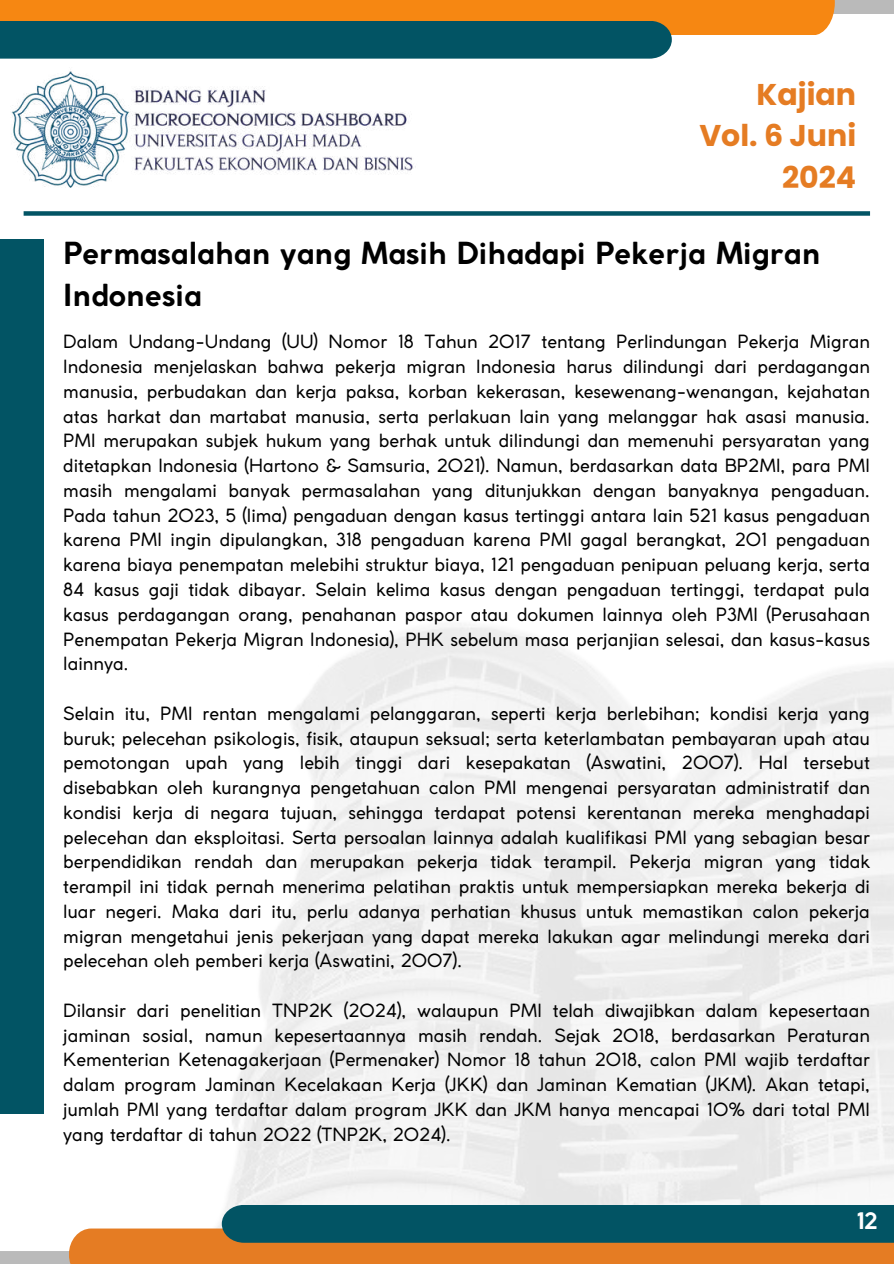
<style>
.page{position:relative;width:894px;height:1264px;background:#fff}
.page>*{position:absolute;margin:0;border:0;box-sizing:border-box;transform-origin:0 0}
.t1{font:700 30px/41.7px "Coco Gothic";color:#000}
.t2{font:700 30px/41.7px "Poppins";color:#e57c23;text-align:right}
.t3{font:700 22.5px "Coco Gothic";color:#fff}
.t4{font:18px/24.8px "Coco Gothic";color:#000;text-align:justify}
</style>
<div class="page">
<div style="left:0;top:1250px;width:893px;height:13px;background:#bababa"></div>
<div style="left:0;top:0;width:893px;height:14px;background:#bababa"></div>
<div style="left:69px;top:1228px;width:824px;height:35px;background:#e57c23"></div>
<div style="left:0;top:0;width:834px;height:35px;background:#f68712"></div>
<div style="left:222px;top:1204px;width:671px;height:38px;background:#025464"></div>
<div style="left:0;top:21px;width:671px;height:38px;background:#025464"></div>
<div style="left:0;top:239px;width:44px;height:874px;background:#025464"></div>
<img style="left:11px;top:21px;width:406px;height:195px">
<div style="left:24px;top:211px;width:845px;height:5px;background:#025464"></div>
<h1 class="t2" style="left:699px;top:73px;width:158px">Kajian<br>Vol. 6 Juni<br>2024</h1>
<h1 class="t1" style="left:63px;top:235px;width:758px">Permasalahan yang Masih Dihadapi Pekerja Migran<br>Indonesia</h1>
<p class="t4" style="left:63px;top:331px;width:808px">Dalam Undang-Undang (UU) Nomor 18 Tahun 2017 tentang Perlindungan Pekerja Migran Indonesia menjelaskan bahwa pekerja migran Indonesia harus dilindungi dari perdagangan manusia, perbudakan dan kerja paksa, korban kekerasan, kesewenang-wenangan, kejahatan atas harkat dan martabat manusia, serta perlakuan lain yang melanggar hak asasi manusia.<br>PMI merupakan subjek hukum yang berhak untuk dilindungi dan memenuhi persyaratan yang ditetapkan Indonesia (Hartono &amp; Samsuria, 2021). Namun, berdasarkan data BP2MI, para PMI masih mengalami banyak permasalahan yang ditunjukkan dengan banyaknya pengaduan.<br>Pada tahun 2023, 5 (lima) pengaduan dengan kasus tertinggi antara lain 521 kasus pengaduan karena PMI ingin dipulangkan, 318 pengaduan karena PMI gagal berangkat, 201 pengaduan karena biaya penempatan melebihi struktur biaya, 121 pengaduan penipuan peluang kerja, serta 84 kasus gaji tidak dibayar. Selain kelima kasus dengan pengaduan tertinggi, terdapat pula kasus perdagangan orang, penahanan paspor atau dokumen lainnya oleh P3MI (Perusahaan Penempatan Pekerja Migran Indonesia), PHK sebelum masa perjanjian selesai, dan kasus-kasus lainnya.</p>
<p class="t4" style="left:63px;top:702px;width:808px">Selain itu, PMI rentan mengalami pelanggaran, seperti kerja berlebihan; kondisi kerja yang buruk; pelecehan psikologis, fisik, ataupun seksual; serta keterlambatan pembayaran upah atau pemotongan upah yang lebih tinggi dari kesepakatan (Aswatini, 2007). Hal tersebut disebabkan oleh kurangnya pengetahuan calon PMI mengenai persyaratan administratif dan kondisi kerja di negara tujuan, sehingga terdapat potensi kerentanan mereka menghadapi pelecehan dan eksploitasi. Serta persoalan lainnya adalah kualifikasi PMI yang sebagian besar berpendidikan rendah dan merupakan pekerja tidak terampil. Pekerja migran yang tidak terampil ini tidak pernah menerima pelatihan praktis untuk mempersiapkan mereka bekerja di luar negeri. Maka dari itu, perlu adanya perhatian khusus untuk memastikan calon pekerja migran mengetahui jenis pekerjaan yang dapat mereka lakukan agar melindungi mereka dari pelecehan oleh pemberi kerja (Aswatini, 2007).</p>
<p class="t4" style="left:63px;top:999px;width:808px">Dilansir dari penelitian TNP2K (2024), walaupun PMI telah diwajibkan dalam kepesertaan jaminan sosial, namun kepesertaannya masih rendah. Sejak 2018, berdasarkan Peraturan Kementerian Ketenagakerjaan (Permenaker) Nomor 18 tahun 2018, calon PMI wajib terdaftar dalam program Jaminan Kecelakaan Kerja (JKK) dan Jaminan Kematian (JKM). Akan tetapi, jumlah PMI yang terdaftar dalam program JKK dan JKM hanya mencapai 10% dari total PMI yang terdaftar di tahun 2022 (TNP2K, 2024).</p>
<p class="t3" style="left:856px;top:1212px;width:23px">12</p>
</div>
